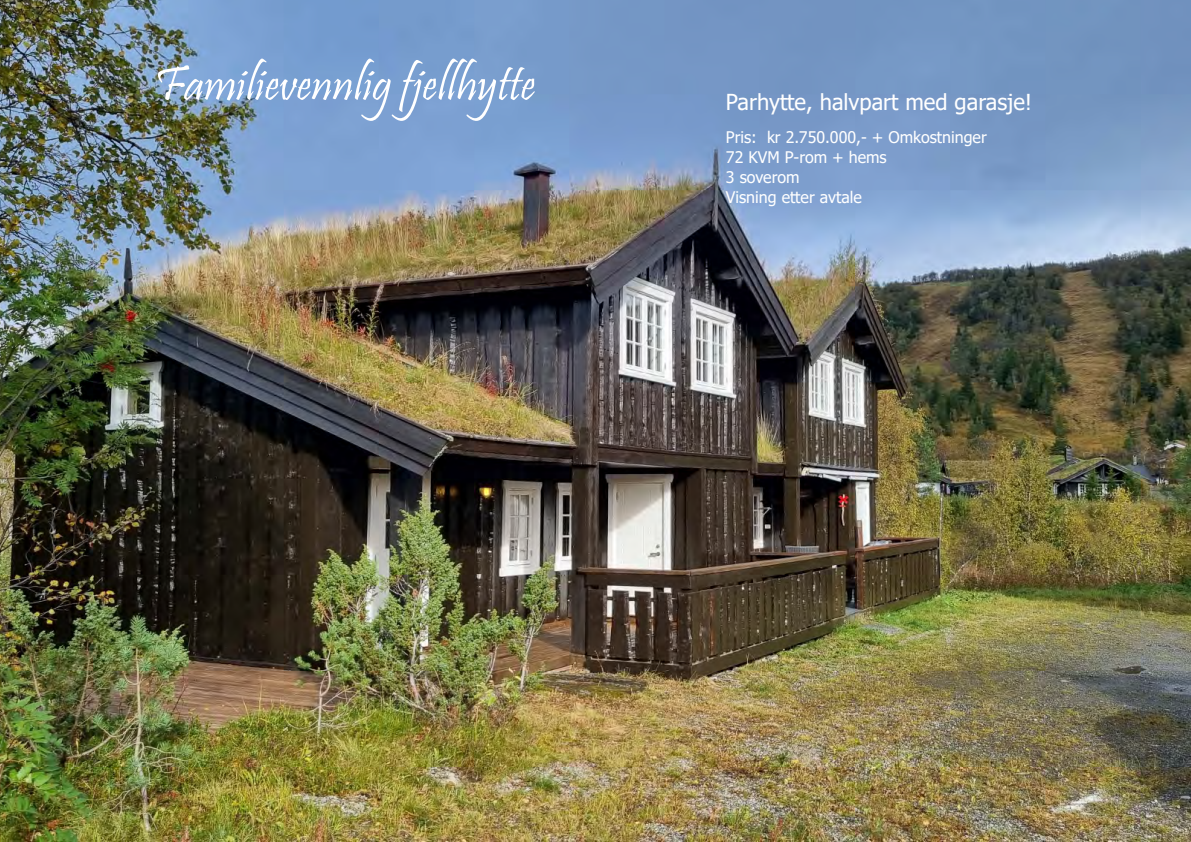
<style>
.page{position:relative;width:1191px;height:842px;background:#fff}
.page>*{position:absolute;margin:0;border:0;box-sizing:border-box;transform-origin:0 0}
.t1{font:50px "Pristina";color:#fff}
.t2{font:22px "Tahoma";color:#fff}
.t3{font:16px/20px "Tahoma";color:#fff}
</style>
<div class="page">
<img style="left:0;top:0;width:1191px;height:842px">
<h1 class="t1" style="left:154px;top:56px;width:382px">Familievennlig fjellhytte</h1>
<h2 class="t2" style="left:726px;top:87px;width:308px">Parhytte, halvpart med garasje!</h2>
<p class="t3" style="left:726px;top:128px;width:262px">Pris: kr 2.750.000,- + Omkostninger<br>72 KVM P-rom + hems<br>3 soverom<br>Visning etter avtale</p>
</div>
